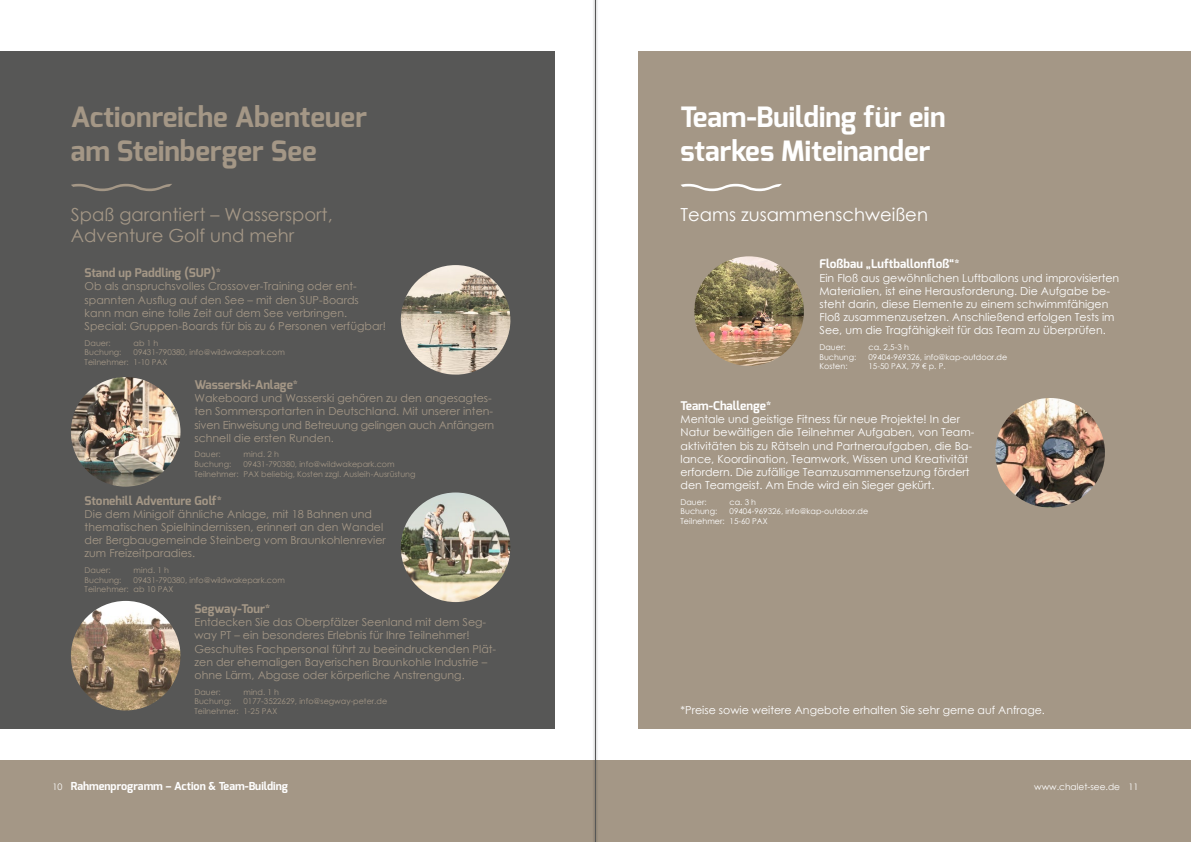
<style>
.page{position:relative;width:1191px;height:842px;background:#fff}
.page>*{position:absolute;margin:0;border:0;box-sizing:border-box;transform-origin:0 0}
.t1{font:700 28px/33.6px "Exo";color:#a49786}
.t2{font:700 28px/33.6px "Exo";color:#fff}
.t3{font:18px/21.6px "Century Gothic";color:#a49786}
.t4{font:18px "Century Gothic";color:#fff}
.t5{font:700 12px "Exo";color:#a49786}
.t6{font:700 12px "Exo";color:#fff}
.t7{font:11px/13.2px "Century Gothic";color:#a49786}
.t8{font:11px/13.2px "Century Gothic";color:#fff}
.t9{font:700 11px "Exo";color:#fff}
.t10{font:9px "Century Gothic";color:#fff}
.t11{font:8px/9.6px "Century Gothic";color:#a49786}
.t12{font:8px/9.6px "Century Gothic";color:#fff}
</style>
<div class="page">
<div style="left:0;top:760px;width:1191px;height:82px;background:#a49786"></div>
<div style="left:638px;top:51px;width:553px;height:678px;background:#a49786"></div>
<div style="left:0;top:51px;width:554px;height:678px;background:#575756"></div>
<svg style="left:71px;top:184px;width:101px;height:7px"></svg>
<svg style="left:681px;top:184px;width:101px;height:7px"></svg>
<img style="left:401px;top:265px;width:109px;height:110px;border-radius:55px">
<img style="left:71px;top:377px;width:109px;height:110px;border-radius:55px">
<img style="left:401px;top:492px;width:109px;height:110px;border-radius:55px">
<img style="left:71px;top:601px;width:109px;height:109px;border-radius:55px">
<img style="left:694px;top:256px;width:110px;height:110px;border-radius:55px">
<img style="left:995px;top:398px;width:110px;height:110px;border-radius:55px">
<svg style="left:593px;top:0;width:5px;height:842px;fill:#e6e6e6"></svg>
<hr style="left:595px;top:0;width:1px;height:842px;background:#575756">
<h1 class="t1" style="left:71px;top:100px;width:298px">Actionreiche Abenteuer am Steinberger See</h1>
<h1 class="t2" style="left:680px;top:100px;width:266px">Team-Building für ein starkes Miteinander</h1>
<h2 class="t3" style="left:71px;top:203px;width:263px">Spaß garantiert – Wassersport,<br>Adventure Golf und mehr</h2>
<h2 class="t4" style="left:680px;top:202px;width:249px">Teams zusammenschweißen</h2>
<p class="t5" style="left:85px;top:265px;width:138px">Stand up Paddling (SUP)*</p>
<p class="t7" style="left:85px;top:280px;width:303px">Ob als anspruchsvolles Crossover-Training oder ent&shy;spannten Ausflug auf den See – mit den SUP-Boards kann man eine tolle Zeit auf dem See verbringen.<br>Special: Gruppen-Boards für bis zu 6 Personen verfügbar!</p>
<p class="t11" style="left:85px;top:338px;width:28px">Dauer:</p>
<p class="t11" style="left:134px;top:338px;width:26px">ab 1 h</p>
<p class="t11" style="left:85px;top:347px;width:38px">Buchung:</p>
<p class="t6" style="left:819px;top:256px;width:141px">Floßbau „Luftballonfloß“*</p>
<p class="t8" style="left:819px;top:271px;width:301px">Ein Floß aus gewöhnlichen Luftballons und improvisierten Materialien, ist eine Herausforderung. Die Aufgabe be&shy;steht darin, diese Elemente zu einem schwimmfähigen Floß zusammenzusetzen. Anschließend erfolgen Tests im See, um die Tragfähigkeit für das Team zu überprüfen.</p>
<p class="t12" style="left:819px;top:342px;width:28px">Dauer:</p>
<p class="t12" style="left:868px;top:342px;width:42px">ca. 2,5-3 h</p>
<p class="t12" style="left:819px;top:352px;width:38px">Buchung:</p>
<p class="t12" style="left:868px;top:352px;width:140px">09404-969326, info@kap-outdoor.de</p>
<p class="t12" style="left:819px;top:361px;width:30px">Kosten:</p>
<p class="t12" style="left:868px;top:361px;width:79px">15-50 PAX, 79 € p. P.</p>
<p class="t11" style="left:85px;top:347px;width:202px;text-indent:49px">09431-790380, info@wildwakepark.com<br>Teilnehmer: 1-10 PAX</p>
<p class="t5" style="left:194px;top:377px;width:105px">Wasserski-Anlage*</p>
<p class="t7" style="left:194px;top:391px;width:301px">Wakeboard und Wasserski gehören zu den angesagtes&shy;ten Sommersportarten in Deutschland. Mit unserer inten&shy;siven Einweisung und Betreuung gelingen auch Anfängern schnell die ersten Runden.</p>
<p class="t11" style="left:194px;top:450px;width:28px">Dauer:</p>
<p class="t11" style="left:243px;top:450px;width:37px">mind. 2 h</p>
<p class="t11" style="left:194px;top:459px;width:38px">Buchung:</p>
<p class="t6" style="left:680px;top:398px;width:92px">Team-Challenge*</p>
<p class="t8" style="left:680px;top:412px;width:295px">Mentale und geistige Fitness für neue Projekte! In der Natur bewältigen die Teilnehmer Aufgaben, von Team&shy;aktivitäten bis zu Rätseln und Partneraufgaben, die Ba&shy;lance, Koordination, Teamwork, Wissen und Kreativität erfordern. Die zufällige Teamzusammensetzung fördert den Teamgeist. Am Ende wird ein Sieger gekürt.</p>
<p class="t12" style="left:680px;top:497px;width:28px">Dauer:</p>
<p class="t12" style="left:729px;top:497px;width:28px">ca. 3 h</p>
<p class="t12" style="left:680px;top:507px;width:38px">Buchung:</p>
<p class="t11" style="left:194px;top:459px;width:222px;text-indent:49px">09431-790380, info@wildwakepark.com<br>Teilnehmer: PAX beliebig, Kosten zzgl. Ausleih-Ausrüstung</p>
<p class="t5" style="left:85px;top:492px;width:139px">Stonehill Adventure Golf*</p>
<p class="t7" style="left:85px;top:507px;width:303px">Die dem Minigolf ähnliche Anlage, mit 18 Bahnen und thematischen Spielhindernissen, erinnert an den Wandel der Bergbaugemeinde Steinberg vom Braunkohlenrevier zum Freizeitparadies.</p>
<p class="t11" style="left:85px;top:565px;width:28px">Dauer:</p>
<p class="t11" style="left:134px;top:565px;width:37px">mind. 1 h</p>
<p class="t11" style="left:85px;top:575px;width:38px">Buchung:</p>
<p class="t12" style="left:680px;top:507px;width:189px;text-indent:49px">09404-969326, info@kap-outdoor.de<br>Teilnehmer: 15-60 PAX</p>
<p class="t11" style="left:85px;top:575px;width:202px;text-indent:49px">09431-790380, info@wildwakepark.com<br>Teilnehmer: ab 10 PAX</p>
<p class="t5" style="left:194px;top:601px;width:77px">Segway-Tour*</p>
<p class="t7" style="left:194px;top:615px;width:303px">Entdecken Sie das Oberpfälzer Seenland mit dem Seg&shy;way PT – ein besonderes Erlebnis für Ihre Teilnehmer!<br>Geschultes Fachpersonal führt zu beeindruckenden Plät&shy;zen der ehemaligen Bayerischen Braunkohle Industrie – ohne Lärm, Abgase oder körperliche Anstrengung.</p>
<p class="t11" style="left:194px;top:687px;width:28px">Dauer:</p>
<p class="t11" style="left:243px;top:687px;width:37px">mind. 1 h</p>
<p class="t11" style="left:194px;top:696px;width:38px">Buchung:</p>
<p class="t11" style="left:194px;top:696px;width:194px;text-indent:49px">0177-3522629, info@segway-peter.de<br>Teilnehmer: 1-25 PAX</p>
<p class="t8" style="left:680px;top:704px;width:366px">*Preise sowie weitere Angebote erhalten Sie sehr gerne auf Anfrage.</p>
<p class="t9" style="left:71px;top:779px;width:218px">Rahmenprogramm – Action &amp; Team-Building</p>
<p class="t10" style="left:52px;top:781px;width:11px">10</p>
<p class="t10" style="left:1034px;top:781px;width:106px">www.chalet-see.de 11</p>
</div>
